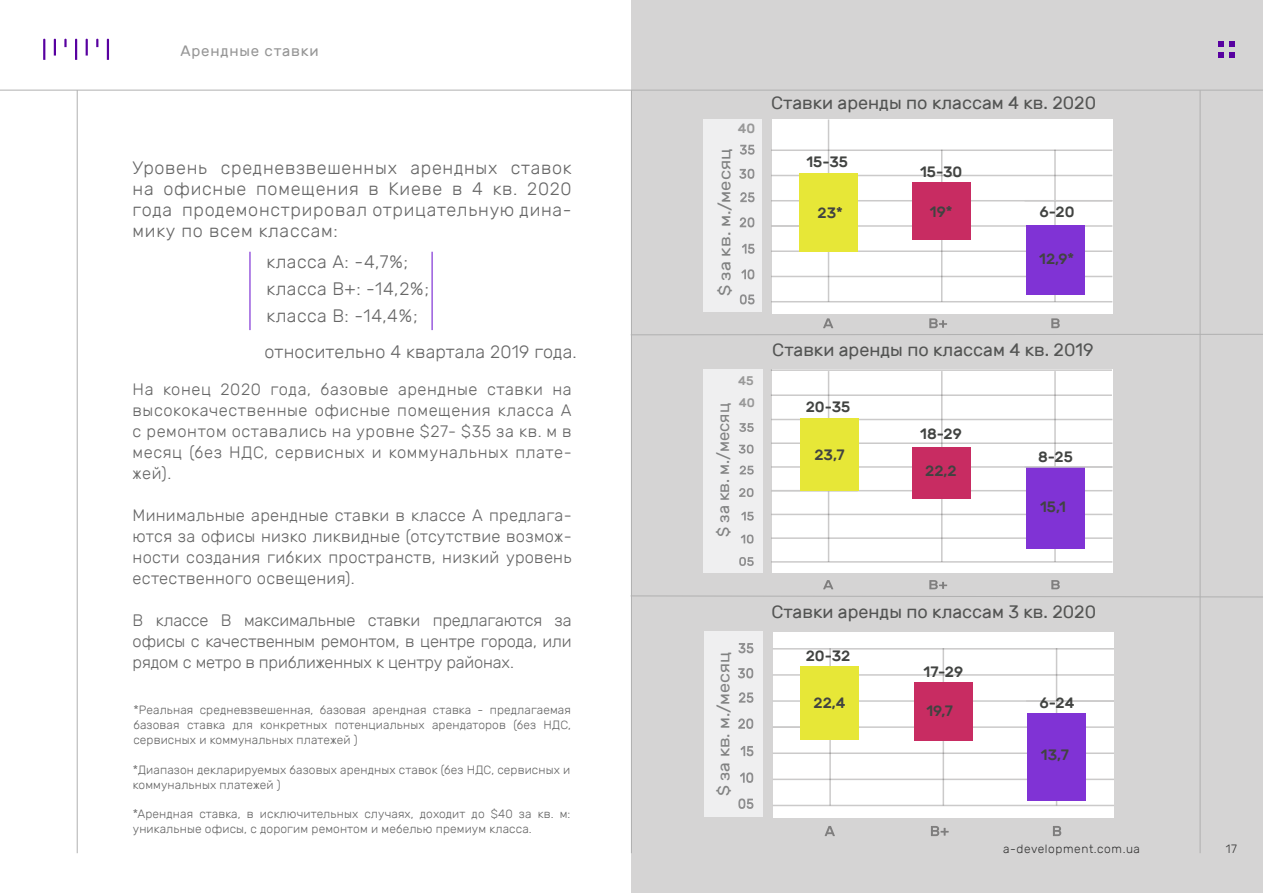
<style>
.page{position:relative;width:1263px;height:893px;background:#fff}
.page>*{position:absolute;margin:0;border:0;box-sizing:border-box;transform-origin:0 0}
.t1{font:300 18px/21px "Rubik";letter-spacing:.03em;color:#666;text-align:justify}
.t2{font:18px "Rubik";color:#535453}
.t3{font:300 18px "Rubik";letter-spacing:.01em;color:#666}
.t4{font:300 16.5px/21px "Rubik";letter-spacing:.015em;color:#666;text-align:justify}
.t5{font:16.5px "Rubik";color:#818282;scale:1.08 1}
.t6{font:16.5px "Rubik";color:#818282}
.t7{font:16.5px "Rubik";color:#818282;scale:1.11 1}
.t8{font:500 15px "Rubik";color:#414341}
.t9{font:15px "Rubik";letter-spacing:.055em;color:#969696}
.t10{font:500 13.5px "Rubik";color:#989898}
.t11{font:500 12.45px "Rubik";color:#989898}
.t12{font:300 12px/15px "Rubik";letter-spacing:.01em;color:#666}
.t13{font:300 12px "Rubik";letter-spacing:.05em;color:#333}
</style>
<div class="page">
<div style="left:631px;top:0;width:632px;height:893px;background:#d5d4d4"></div>
<div style="left:772px;top:119px;width:340px;height:195px;background:#fff"></div>
<hr style="left:771px;top:301px;width:341px;height:1px;background:#cbcaca">
<hr style="left:771px;top:276px;width:341px;height:1px;background:#cbcaca">
<hr style="left:771px;top:250px;width:341px;height:2px;background:#cbcaca">
<hr style="left:771px;top:225px;width:341px;height:2px;background:#cbcaca">
<hr style="left:771px;top:200px;width:341px;height:1px;background:#cbcaca">
<hr style="left:771px;top:175px;width:341px;height:1px;background:#cbcaca">
<hr style="left:771px;top:149px;width:341px;height:2px;background:#cbcaca">
<svg style="left:823px;top:318px;width:10px;height:10px"></svg>
<svg style="left:929px;top:318px;width:18px;height:10px"></svg>
<svg style="left:1051px;top:318px;width:9px;height:10px"></svg>
<hr style="left:828px;top:119px;width:1px;height:183px;background:#cbcaca">
<hr style="left:941px;top:150px;width:1px;height:152px;background:#cbcaca">
<hr style="left:1054px;top:150px;width:2px;height:152px;background:#cbcaca">
<div style="left:703px;top:119px;width:59px;height:193px;background:#efeff0"></div>
<svg style="left:739px;top:169px;width:15px;height:10px"></svg>
<svg style="left:740px;top:192px;width:14px;height:10px"></svg>
<svg style="left:740px;top:217px;width:14px;height:10px"></svg>
<svg style="left:742px;top:244px;width:12px;height:10px"></svg>
<svg style="left:741px;top:269px;width:13px;height:10px"></svg>
<svg style="left:740px;top:294px;width:14px;height:10px"></svg>
<svg style="left:740px;top:145px;width:14px;height:10px"></svg>
<div style="left:913px;top:182px;width:58px;height:58px;background:#c82c62"></div>
<div style="left:1026px;top:226px;width:58px;height:69px;background:#8033d5"></div>
<svg style="left:630px;top:595px;width:633px;height:3px"></svg>
<div style="left:773px;top:632px;width:341px;height:186px;background:#fff"></div>
<hr style="left:773px;top:805px;width:341px;height:1px;background:#cbcaca">
<hr style="left:773px;top:779px;width:341px;height:1px;background:#cbcaca">
<hr style="left:773px;top:752px;width:341px;height:2px;background:#cbcaca">
<hr style="left:773px;top:726px;width:341px;height:2px;background:#cbcaca">
<hr style="left:773px;top:700px;width:341px;height:2px;background:#cbcaca">
<hr style="left:773px;top:674px;width:341px;height:2px;background:#cbcaca">
<hr style="left:773px;top:648px;width:341px;height:2px;background:#cbcaca">
<svg style="left:825px;top:826px;width:10px;height:10px"></svg>
<svg style="left:931px;top:826px;width:18px;height:10px"></svg>
<svg style="left:1053px;top:826px;width:8px;height:10px"></svg>
<hr style="left:829px;top:648px;width:2px;height:157px;background:#cbcaca">
<hr style="left:942px;top:648px;width:2px;height:157px;background:#cbcaca">
<hr style="left:1056px;top:648px;width:1px;height:157px;background:#cbcaca">
<div style="left:704px;top:632px;width:59px;height:185px;background:#efeff0"></div>
<svg style="left:738px;top:668px;width:15px;height:10px"></svg>
<svg style="left:739px;top:692px;width:14px;height:11px"></svg>
<svg style="left:738px;top:718px;width:15px;height:11px"></svg>
<svg style="left:740px;top:746px;width:13px;height:10px"></svg>
<svg style="left:740px;top:772px;width:13px;height:11px"></svg>
<svg style="left:738px;top:798px;width:15px;height:11px"></svg>
<svg style="left:738px;top:643px;width:15px;height:10px"></svg>
<div style="left:914px;top:682px;width:58px;height:58px;background:#c82c62"></div>
<div style="left:1027px;top:713px;width:59px;height:87px;background:#8033d5"></div>
<div style="left:772px;top:369px;width:340px;height:204px;background:#fff"></div>
<hr style="left:771px;top:561px;width:341px;height:2px;background:#cbcaca">
<hr style="left:771px;top:537px;width:341px;height:2px;background:#cbcaca">
<hr style="left:771px;top:514px;width:341px;height:1px;background:#cbcaca">
<hr style="left:771px;top:490px;width:341px;height:1px;background:#cbcaca">
<hr style="left:771px;top:466px;width:341px;height:2px;background:#cbcaca">
<hr style="left:771px;top:442px;width:341px;height:2px;background:#cbcaca">
<hr style="left:771px;top:419px;width:341px;height:1px;background:#cbcaca">
<svg style="left:823px;top:580px;width:10px;height:9px"></svg>
<svg style="left:929px;top:580px;width:18px;height:9px"></svg>
<svg style="left:1051px;top:580px;width:9px;height:9px"></svg>
<hr style="left:828px;top:371px;width:1px;height:191px;background:#cbcaca">
<hr style="left:941px;top:371px;width:1px;height:191px;background:#cbcaca">
<hr style="left:1054px;top:371px;width:2px;height:191px;background:#cbcaca">
<div style="left:703px;top:369px;width:60px;height:204px;background:#efeff0"></div>
<svg style="left:739px;top:445px;width:14px;height:9px"></svg>
<svg style="left:740px;top:466px;width:14px;height:9px"></svg>
<svg style="left:739px;top:488px;width:14px;height:9px"></svg>
<svg style="left:741px;top:512px;width:13px;height:9px"></svg>
<svg style="left:741px;top:535px;width:12px;height:9px"></svg>
<svg style="left:739px;top:557px;width:15px;height:9px"></svg>
<svg style="left:739px;top:423px;width:15px;height:9px"></svg>
<div style="left:913px;top:447px;width:58px;height:51px;background:#c82c62"></div>
<div style="left:1026px;top:467px;width:58px;height:81px;background:#8033d5"></div>
<hr style="left:1024px;top:466px;width:88px;height:2px;background:#cbcaca">
<div style="left:800px;top:419px;width:59px;height:72px;background:#e7e737"></div>
<div style="left:799px;top:174px;width:59px;height:78px;background:#e7e737"></div>
<div style="left:800px;top:666px;width:59px;height:74px;background:#e7e737"></div>
<hr style="left:771px;top:394px;width:341px;height:2px;background:#cbcaca">
<hr style="left:771px;top:369px;width:341px;height:2px;background:#cbcaca">
<svg style="left:630px;top:334px;width:633px;height:2px"></svg>
<hr style="left:249px;top:252px;width:2px;height:78px;background:#8033d5">
<hr style="left:431px;top:252px;width:2px;height:78px;background:#8033d5">
<svg style="left:1218px;top:41px;width:16px;height:16px"></svg>
<hr style="left:0;top:90px;width:1263px;height:1px;background:#b0b0b0">
<svg style="left:107px;top:39px;width:2px;height:21px"></svg>
<svg style="left:96px;top:39px;width:2px;height:8px"></svg>
<svg style="left:86px;top:39px;width:2px;height:17px"></svg>
<svg style="left:75px;top:39px;width:2px;height:21px"></svg>
<svg style="left:54px;top:39px;width:2px;height:17px"></svg>
<svg style="left:43px;top:39px;width:2px;height:21px"></svg>
<svg style="left:64px;top:39px;width:3px;height:8px"></svg>
<hr style="left:1200px;top:90px;width:1px;height:763px;background:#b0b0b0">
<hr style="left:77px;top:90px;width:1px;height:763px;background:#b0b0b0">
<hr style="left:631px;top:90px;width:1px;height:763px;background:#b0b0b0">
<p class="t9" style="left:180px;top:42px;width:140px">Арендные ставки</p>
<p class="t1" style="left:133px;top:157px;width:441px">Уровень средневзвешенных арендных ставок на офисные помещения в Киеве в 4 кв. 2020 года продемонстрировал отрицательную дина&shy;мику по всем классам:</p>
<p class="t1" style="left:266px;top:248px;width:164px;line-height:27px;text-align:left">класса А: -4,7%; класса В+: -14,2%; класса В: -14,4%;</p>
<p class="t3" style="left:265px;top:342px;width:314px">относительно 4 квартала 2019 года.</p>
<p class="t4" style="left:133px;top:378px;width:441px">На конец 2020 года, базовые арендные ставки на высококачественные офисные помещения класса А с ремонтом оставались на уровне $27- $35 за кв. м в месяц (без НДС, сервисных и коммунальных плате&shy;жей).</p>
<p class="t4" style="left:133px;top:504px;width:441px">Минимальные арендные ставки в классе А предлага&shy;ются за офисы низко ликвидные (отсутствие возмож&shy;ности создания гибких пространств, низкий уровень естественного освещения).</p>
<p class="t4" style="left:133px;top:609px;width:441px">В классе В максимальные ставки предлагаются за офисы с качественным ремонтом, в центре города, или рядом с метро в приближенных к центру районах.</p>
<p class="t12" style="left:133px;top:703px;width:439px;text-align:justify">*Реальная средневзвешенная, базовая арендная ставка - предлагаемая базовая ставка для конкретных потенциальных арендаторов (без НДС, сервисных и коммунальных платежей )</p>
<p class="t12" style="left:133px;top:762px;width:439px">*Диапазон декларируемых базовых арендных ставок (без НДС, сервисных и коммунальных платежей )</p>
<p class="t12" style="left:133px;top:806px;width:439px">*Арендная ставка, в исключительных случаях, доходит до $40 за кв. м: уникальные офисы, с дорогим ремонтом и мебелью премиум класса.</p>
<p class="t10" style="left:738px;top:121px;width:19px">40</p>
<p class="t7" style="left:715px;top:296px;width:134px;rotate:-90deg">$ за кв. м./месяц</p>
<p class="t2" style="left:771px;top:92px;width:327px">Ставки аренды по классам 4 кв. 2020</p>
<p class="t8" style="left:806px;top:154px;width:43px">15-35</p>
<p class="t8" style="left:817px;top:204px;width:27px">23*</p>
<p class="t8" style="left:920px;top:163px;width:44px">15-30</p>
<p class="t8" style="left:930px;top:203px;width:24px">19*</p>
<p class="t8" style="left:1039px;top:204px;width:37px">6-20</p>
<p class="t8" style="left:1039px;top:250px;width:37px">12,9*</p>
<p class="t11" style="left:738px;top:374px;width:17px">45</p>
<p class="t6" style="left:714px;top:537px;width:136px;rotate:-90deg">$ за кв. м./месяц</p>
<p class="t11" style="left:739px;top:396px;width:18px">40</p>
<p class="t2" style="left:772px;top:340px;width:323px">Ставки аренды по классам 4 кв. 2019</p>
<p class="t8" style="left:806px;top:398px;width:46px">20-35</p>
<p class="t8" style="left:814px;top:446px;width:32px">23,7</p>
<p class="t8" style="left:920px;top:425px;width:43px">18-29</p>
<p class="t8" style="left:925px;top:462px;width:33px">22,2</p>
<p class="t8" style="left:1038px;top:449px;width:36px">8-25</p>
<p class="t8" style="left:1040px;top:499px;width:27px">15,1</p>
<p class="t5" style="left:715px;top:796px;width:135px;rotate:-90deg">$ за кв. м./месяц</p>
<p class="t2" style="left:771px;top:602px;width:326px">Ставки аренды по классам 3 кв. 2020</p>
<p class="t8" style="left:806px;top:648px;width:46px">20-32</p>
<p class="t8" style="left:814px;top:694px;width:34px">22,4</p>
<p class="t8" style="left:924px;top:663px;width:41px">17-29</p>
<p class="t8" style="left:926px;top:702px;width:28px">19,7</p>
<p class="t8" style="left:1039px;top:695px;width:36px">6-24</p>
<p class="t8" style="left:1041px;top:746px;width:30px">13,7</p>
<p class="t13" style="left:1003px;top:842px;width:139px">a-development.com.ua</p>
<p class="t13" style="left:1226px;top:842px;width:13px">17</p>
</div>
